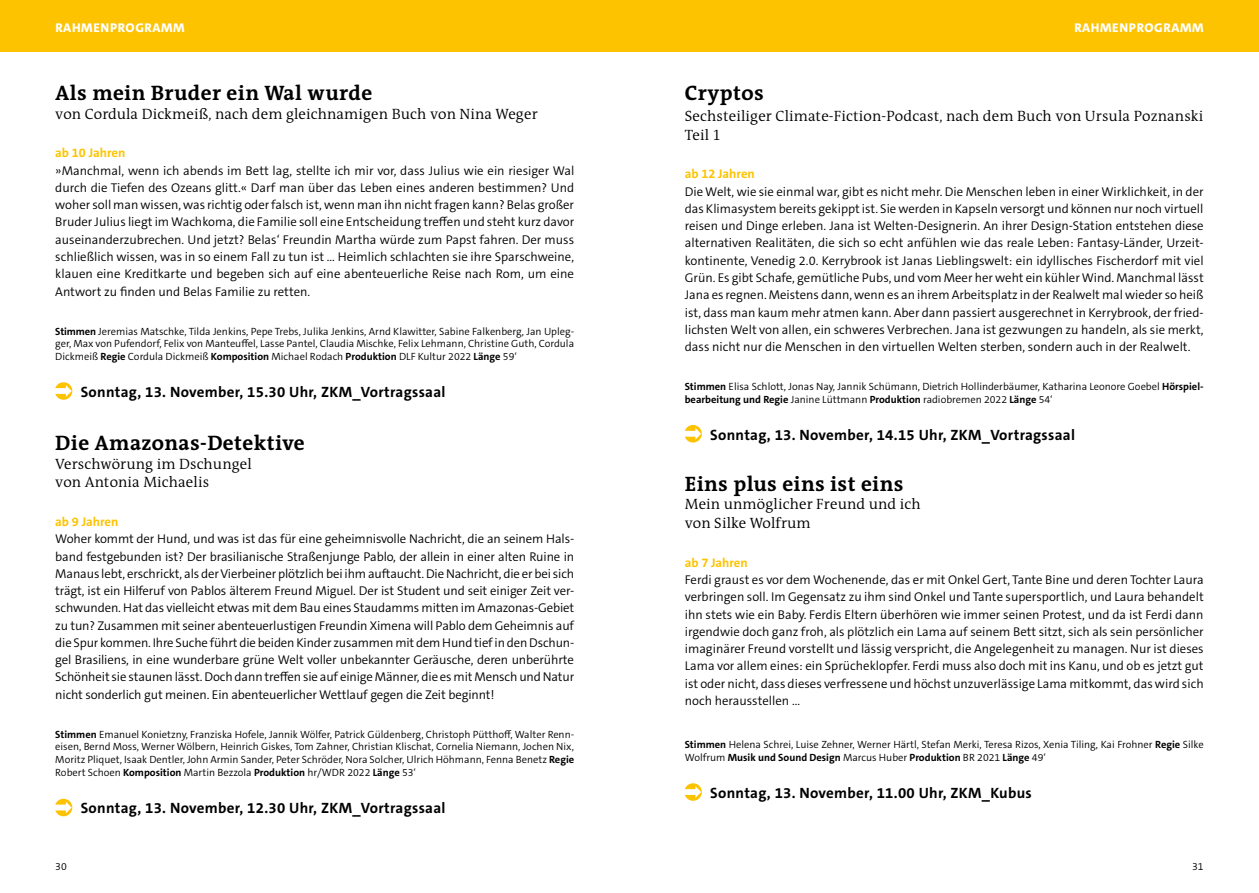
<style>
.page{position:relative;width:1259px;height:893px;background:#fff}
.page>*{position:absolute;margin:0;border:0;box-sizing:border-box;transform-origin:0 0}
.t1{font:700 21px "The Antiqua B7";letter-spacing:.02em;color:#000}
.t2{font:300 15px/18.8px "The Antiqua B4";letter-spacing:.01em;color:#000}
.t3{font:700 15px "The Sans C5";letter-spacing:.02em;color:#000}
.t4{font:300 12.75px/17.2px "The Sans C5";color:#000;text-align:justify}
.t5{font:700 12.75px "The Sans C5";color:#fdc300}
.t6{font:800 12.75px "The Sans C5";letter-spacing:.05em;color:#fff}
.t7{font:300 10.5px/12.8px "The Sans C5";color:#000}
.s1{font-weight:700}
.s2{font-family:"The Antiqua B4 c Semi Light Caps";font-weight:400}
</style>
<div class="page">
<div style="left:0;top:0;width:1259px;height:51px;background:#fdc300"></div>
<svg style="left:685px;top:425px;width:17px;height:17px"></svg>
<svg style="left:685px;top:783px;width:17px;height:18px"></svg>
<svg style="left:55px;top:382px;width:17px;height:18px"></svg>
<svg style="left:55px;top:799px;width:17px;height:17px"></svg>
<p class="t6" style="left:55px;top:20px;width:131px">RAHMENPROGRAMM</p>
<p class="t6" style="left:1074px;top:20px;width:131px">RAHMENPROGRAMM</p>
<h1 class="t1" style="left:55px;top:82px;width:318px">Als mein Bruder ein Wal wurde</h1>
<p class="t2" style="left:55px;top:105px;width:484px">von Cordula Dickmeiß, nach dem gleichnamigen Buch von Nina Weger</p>
<p class="t5" style="left:55px;top:145px;width:72px">ab 10 Jahren</p>
<p class="t4" style="left:55px;top:162px;width:520px">»Manchmal, wenn ich abends im Bett lag, stellte ich mir vor, dass Julius wie ein riesiger Wal durch die Tiefen des Ozeans glitt.« Darf man über das Leben eines anderen bestimmen? Und woher soll man wissen, was richtig oder falsch ist, wenn man ihn nicht fragen kann? Belas großer Bruder Julius liegt im Wachkoma, die Familie soll eine Entscheidung treffen und steht kurz davor auseinanderzubrechen. Und jetzt? Belas‘ Freundin Martha würde zum Papst fahren. Der muss schließlich wissen, was in so einem Fall zu tun ist … Heimlich schlachten sie ihre Sparschweine, klauen eine Kreditkarte und begeben sich auf eine abenteuerliche Reise nach Rom, um eine Antwort zu finden und Belas Familie zu retten.</p>
<p class="t7" style="left:55px;top:325px;width:520px;text-align:justify"><span class="s1">Stimmen</span> Jeremias Matschke, Tilda Jenkins, Pepe Trebs, Julika Jenkins, Arnd Klawitter, Sabine Falkenberg, Jan Upleg&shy;ger, Max von Pufendorf, Felix von Manteuffel, Lasse Pantel, Claudia Mischke, Felix Lehmann, Christine Guth, Cordula Dickmeiß <span class="s1">Regie</span> Cordula Dickmeiß <span class="s1">Komposition</span> Michael Rodach <span class="s1">Produktion</span> DLF Kultur 2022 <span class="s1">Länge</span> 59‘</p>
<p class="t3" style="left:81px;top:382px;width:366px">Sonntag, 13. November, 15.30 Uhr, ZKM_Vortragssaal</p>
<h1 class="t1" style="left:55px;top:431px;width:251px">Die Amazonas-Detektive</h1>
<p class="t2" style="left:55px;top:455px;width:198px">Verschwörung im Dschungel von Antonia Michaelis</p>
<p class="t5" style="left:55px;top:513px;width:65px">ab 9 Jahren</p>
<p class="t4" style="left:55px;top:530px;width:520px">Woher kommt der Hund, und was ist das für eine geheimnisvolle Nachricht, die an seinem Hals&shy;band festgebunden ist? Der brasilianische Straßenjunge Pablo, der allein in einer alten Ruine in Manaus lebt, erschrickt, als der Vierbeiner plötzlich bei ihm auftaucht. Die Nachricht, die er bei sich trägt, ist ein Hilferuf von Pablos älterem Freund Miguel. Der ist Student und seit einiger Zeit ver&shy;schwunden. Hat das vielleicht etwas mit dem Bau eines Staudamms mitten im Amazonas-Gebiet zu tun? Zusammen mit seiner abenteuerlustigen Freundin Ximena will Pablo dem Geheimnis auf die Spur kommen. Ihre Suche führt die beiden Kinder zusammen mit dem Hund tief in den Dschun&shy;gel Brasiliens, in eine wunderbare grüne Welt voller unbekannter Geräusche, deren unberührte Schönheit sie staunen lässt. Doch dann treffen sie auf einige Männer, die es mit Mensch und Natur nicht sonderlich gut meinen. Ein abenteuerlicher Wettlauf gegen die Zeit beginnt!</p>
<p class="t7" style="left:55px;top:728px;width:520px;text-align:justify"><span class="s1">Stimmen</span> Emanuel Konietzny, Franziska Hofele, Jannik Wölfer, Patrick Güldenberg, Christoph Pütthoff, Walter Renn&shy;eisen, Bernd Moss, Werner Wölbern, Heinrich Giskes, Tom Zahner, Christian Klischat, Cornelia Niemann, Jochen Nix, Moritz Pliquet, Isaak Dentler, John Armin Sander, Peter Schröder, Nora Solcher, Ulrich Höhmann, Fenna Benetz <span class="s1">Regie </span>Robert Schoen <span class="s1">Komposition</span> Martin Bezzola <span class="s1">Produktion</span> hr/WDR 2022 <span class="s1">Länge</span> 53‘</p>
<p class="t3" style="left:81px;top:799px;width:366px">Sonntag, 13. November, 12.30 Uhr, ZKM_Vortragssaal</p>
<h1 class="t1" style="left:685px;top:82px;width:81px">Cryptos</h1>
<p class="t2" style="left:685px;top:107px;width:520px">Sechsteiliger Climate-Fiction-Podcast, nach dem Buch von Ursula Poznanski<br>Teil <span class="s2">1</span></p>
<p class="t5" style="left:685px;top:166px;width:72px">ab 12 Jahren</p>
<p class="t4" style="left:685px;top:183px;width:520px">Die Welt, wie sie einmal war, gibt es nicht mehr. Die Menschen leben in einer Wirklichkeit, in der das Klimasystem bereits gekippt ist. Sie werden in Kapseln versorgt und können nur noch virtuell reisen und Dinge erleben. Jana ist Welten-Designerin. An ihrer Design-Station entstehen diese alternativen Realitäten, die sich so echt anfühlen wie das reale Leben: Fantasy-Länder, Urzeit&shy;kontinente, Venedig 2.0. Kerrybrook ist Janas Lieblingswelt: ein idyllisches Fischerdorf mit viel Grün. Es gibt Schafe, gemütliche Pubs, und vom Meer her weht ein kühler Wind. Manchmal lässt Jana es regnen. Meistens dann, wenn es an ihrem Arbeitsplatz in der Realwelt mal wieder so heiß ist, dass man kaum mehr atmen kann. Aber dann passiert ausgerechnet in Kerrybrook, der fried&shy;lichsten Welt von allen, ein schweres Verbrechen. Jana ist gezwungen zu handeln, als sie merkt, dass nicht nur die Menschen in den virtuellen Welten sterben, sondern auch in der Realwelt.</p>
<p class="t7" style="left:685px;top:380px;width:520px"><span class="s1">Stimmen</span> Elisa Schlott, Jonas Nay, Jannik Schümann, Dietrich Hollinderbäumer, Katharina Leonore Goebel <span class="s1">Hörspiel&shy;bearbeitung und Regie</span> Janine Lüttmann <span class="s1">Produktion</span> radiobremen 2022 <span class="s1">Länge</span> 54‘</p>
<p class="t3" style="left:710px;top:425px;width:366px">Sonntag, 13. November, 14.15 Uhr, ZKM_Vortragssaal</p>
<h1 class="t1" style="left:685px;top:472px;width:220px">Eins plus eins ist eins</h1>
<p class="t2" style="left:685px;top:495px;width:237px">Mein unmöglicher Freund und ich von Silke Wolfrum</p>
<p class="t5" style="left:685px;top:554px;width:65px">ab 7 Jahren</p>
<p class="t4" style="left:685px;top:571px;width:520px">Ferdi graust es vor dem Wochenende, das er mit Onkel Gert, Tante Bine und deren Tochter Laura verbringen soll. Im Gegensatz zu ihm sind Onkel und Tante supersportlich, und Laura behandelt ihn stets wie ein Baby. Ferdis Eltern überhören wie immer seinen Protest, und da ist Ferdi dann irgendwie doch ganz froh, als plötzlich ein Lama auf seinem Bett sitzt, sich als sein persönlicher imaginärer Freund vorstellt und lässig verspricht, die Angelegenheit zu managen. Nur ist dieses Lama vor allem eines: ein Sprücheklopfer. Ferdi muss also doch mit ins Kanu, und ob es jetzt gut ist oder nicht, dass dieses verfressene und höchst unzuverlässige Lama mitkommt, das wird sich noch herausstellen …</p>
<p class="t7" style="left:685px;top:738px;width:520px"><span class="s1">Stimmen</span> Helena Schrei, Luise Zehner, Werner Härtl, Stefan Merki, Teresa Rizos, Xenia Tiling, Kai Frohner <span class="s1">Regie</span> Silke<br>Wolfrum <span class="s1">Musik und Sound Design</span> Marcus Huber <span class="s1">Produktion</span> BR 2021 <span class="s1">Länge</span> 49‘</p>
<p class="t3" style="left:710px;top:783px;width:323px">Sonntag, 13. November, 11.00 Uhr, ZKM_Kubus</p>
<p class="t7" style="left:55px;top:860px;width:13px">30</p>
<p class="t7" style="left:1192px;top:860px;width:13px">31</p>
</div>
